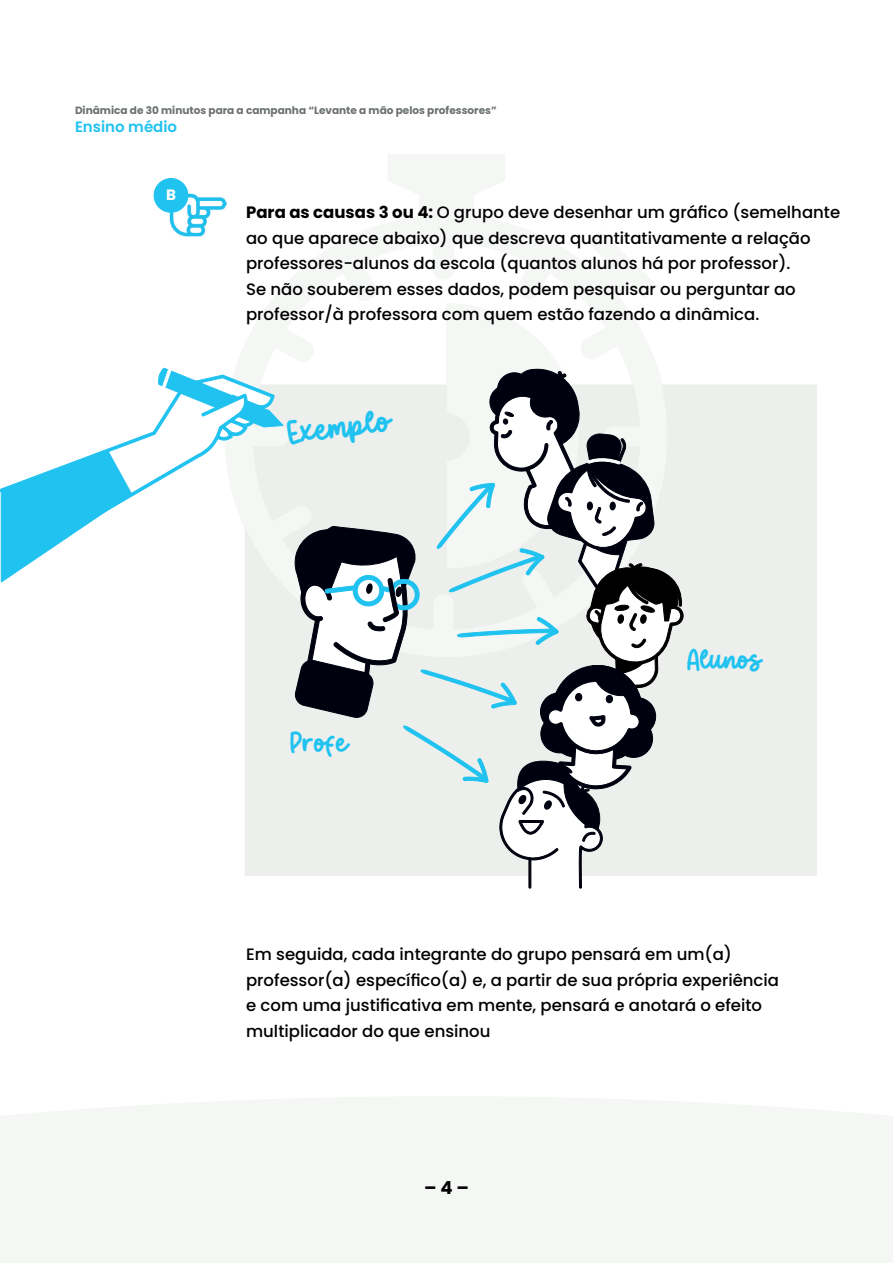
<style>
.page{position:relative;width:893px;height:1263px;background:#fff}
.page>*{position:absolute;margin:0;border:0;box-sizing:border-box;transform-origin:0 0}
.Paragraph_Style1{font:24px "Sweet Brownie";color:#20c2f0}
.Paragraph_Style1-2{font:21px "Sweet Brownie";color:#20c2f0}
.t1{font:700 18px "Poppins";color:#000001}
.Paragraph_Style1-3{font:500 16.5px/25.7px "Poppins";color:#000001}
.t2{font:600 15px "Poppins";color:#20c2f0}
.Paragraph_Style1-4{font:700 15px "Poppins";color:#fff}
.t3{font:700 10.5px "Poppins";color:#6b7070}
.s1{font-weight:700}
</style>
<div class="page">
<div style="left:245px;top:385px;width:571px;height:490px;background:#edefed"></div>
<img style="left:170px;top:193px;width:57px;height:43px">
<svg style="left:154px;top:178px;width:34px;height:34px"></svg>
<svg style="left:295px;top:368px;width:388px;height:521px"></svg>
<svg style="left:0;top:368px;width:283px;height:214px"></svg>
<p class="t3" style="left:75px;top:105px;width:423px">Dinâmica de 30 minutos para a campanha “Levante a mão pelos professores”</p>
<p class="t2" style="left:75px;top:118px;width:104px">Ensino médio</p>
<p class="Paragraph_Style1-4" style="left:166px;top:186px;width:11px">B</p>
<p class="Paragraph_Style1-3" style="left:246px;top:199px;width:596px"><span class="s1">Para as causas 3 ou 4:</span> O grupo deve desenhar um gráfico (semelhante ao que aparece abaixo) que descreva quantitativamente a relação professores-alunos da escola (quantos alunos há por professor).<br>Se não souberem esses dados, podem pesquisar ou perguntar ao professor/à professora com quem estão fazendo a dinâmica.</p>
<p class="Paragraph_Style1" style="left:285px;top:414px;width:106px;rotate:-7deg">Exemplo</p>
<p class="Paragraph_Style1-2" style="left:290px;top:726px;width:59px">Profe</p>
<p class="Paragraph_Style1-2" style="left:687px;top:643px;width:76px">Alunos</p>
<p class="Paragraph_Style1-3" style="left:246px;top:941px;width:534px">Em seguida, cada integrante do grupo pensará em um(a) professor(a) específico(a) e, a partir de sua própria experiência e com uma justificativa em mente, pensará e anotará o efeito multiplicador do que ensinou</p>
<p class="t1" style="left:424px;top:1177px;width:46px">– 4 –</p>
</div>
